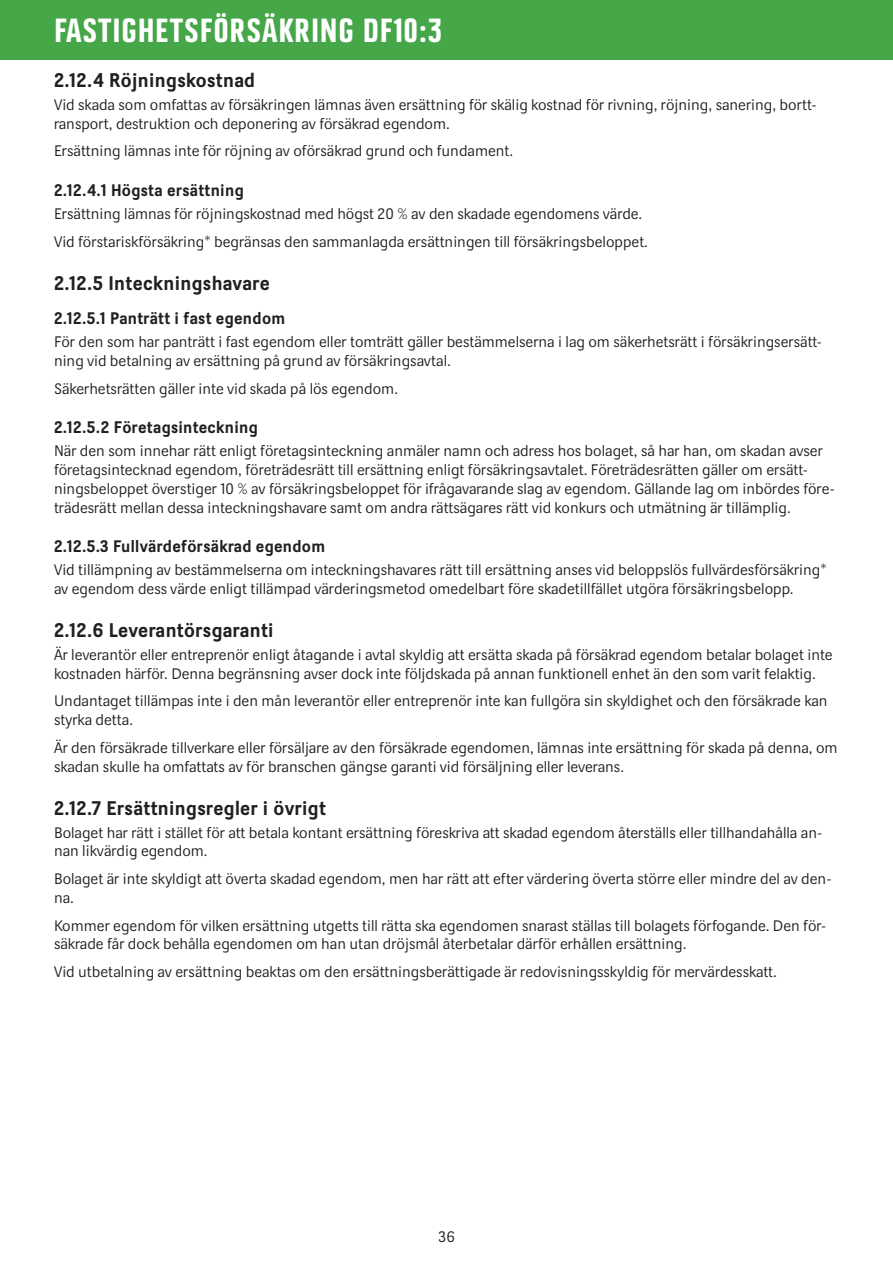
<style>
.page{position:relative;width:893px;height:1263px;background:#fff}
.page>*{position:absolute;margin:0;border:0;box-sizing:border-box;transform-origin:0 0}
.t1{font:33px "Dina Headline";letter-spacing:.02em;color:#fff}
.Villkor_rubrik_3{font:700 19.5px "Dina";letter-spacing:.02em;color:#231f20}
.Villkor_rubrik_4{font:700 16.5px "Dina";letter-spacing:.02em;color:#231f20}
.Villkor_text_2{font:15px/18.8px "Dina";color:#231f20}
</style>
<div class="page">
<div style="left:0;top:0;width:893px;height:60px;background:#45a748"></div>
<h1 class="t1" style="left:54px;top:12px;width:390px">FASTIGHETSFÖRSÄKRING DF10:3</h1>
<p class="Villkor_rubrik_3" style="left:54px;top:68px;width:203px">2.12.4 Röjningskostnad</p>
<p class="Villkor_text_2" style="left:54px;top:95px;width:764px">Vid skada som omfattas av försäkringen lämnas även ersättning för skälig kostnad för rivning, röjning, sanering, bortt&shy;ransport, destruktion och deponering av försäkrad egendom.</p>
<p class="Villkor_text_2" style="left:54px;top:142px;width:461px">Ersättning lämnas inte för röjning av oförsäkrad grund och fundament.</p>
<p class="Villkor_rubrik_4" style="left:54px;top:180px;width:191px">2.12.4.1 Högsta ersättning</p>
<p class="Villkor_text_2" style="left:54px;top:204px;width:590px">Ersättning lämnas för röjningskostnad med högst 20 % av den skadade egendomens värde.</p>
<p class="Villkor_text_2" style="left:54px;top:232px;width:596px">Vid förstariskförsäkring* begränsas den sammanlagda ersättningen till försäkringsbeloppet.</p>
<p class="Villkor_rubrik_3" style="left:54px;top:271px;width:217px">2.12.5 Inteckningshavare</p>
<p class="Villkor_rubrik_4" style="left:54px;top:309px;width:233px">2.12.5.1 Panträtt i fast egendom</p>
<p class="Villkor_text_2" style="left:54px;top:333px;width:770px">För den som har panträtt i fast egendom eller tomträtt gäller bestämmelserna i lag om säkerhetsrätt i försäkringsersätt&shy;ning vid betalning av ersättning på grund av försäkringsavtal.</p>
<p class="Villkor_text_2" style="left:54px;top:379px;width:346px">Säkerhetsrätten gäller inte vid skada på lös egendom.</p>
<p class="Villkor_rubrik_4" style="left:54px;top:418px;width:205px">2.12.5.2 Företagsinteckning</p>
<p class="Villkor_text_2" style="left:54px;top:442px;width:782px">När den som innehar rätt enligt företagsinteckning anmäler namn och adress hos bolaget, så har han, om skadan avser företagsintecknad egendom, företrädesrätt till ersättning enligt försäkringsavtalet. Företrädesrätten gäller om ersätt&shy;ningsbeloppet överstiger 10 % av försäkringsbeloppet för ifrågavarande slag av egendom. Gällande lag om inbördes före&shy;trädesrätt mellan dessa inteckningshavare samt om andra rättsägares rätt vid konkurs och utmätning är tillämplig.</p>
<p class="Villkor_rubrik_4" style="left:54px;top:536px;width:273px">2.12.5.3 Fullvärdeförsäkrad egendom</p>
<p class="Villkor_text_2" style="left:54px;top:560px;width:774px">Vid tillämpning av bestämmelserna om inteckningshavares rätt till ersättning anses vid beloppslös fullvärdesförsäkring* av egendom dess värde enligt tillämpad värderingsmetod omedelbart före skadetillfället utgöra försäkringsbelopp.</p>
<p class="Villkor_rubrik_3" style="left:54px;top:618px;width:221px">2.12.6 Leverantörsgaranti</p>
<p class="Villkor_text_2" style="left:54px;top:645px;width:780px">Är leverantör eller entreprenör enligt åtagande i avtal skyldig att ersätta skada på försäkrad egendom betalar bolaget inte kostnaden härför. Denna begränsning avser dock inte följdskada på annan funktionell enhet än den som varit felaktig.</p>
<p class="Villkor_text_2" style="left:54px;top:692px;width:775px">Undantaget tillämpas inte i den mån leverantör eller entreprenör inte kan fullgöra sin skyldighet och den försäkrade kan styrka detta.</p>
<p class="Villkor_text_2" style="left:54px;top:738px;width:785px">Är den försäkrade tillverkare eller försäljare av den försäkrade egendomen, lämnas inte ersättning för skada på denna, om skadan skulle ha omfattats av för branschen gängse garanti vid försäljning eller leverans.</p>
<p class="Villkor_rubrik_3" style="left:54px;top:796px;width:273px">2.12.7 Ersättningsregler i övrigt</p>
<p class="Villkor_text_2" style="left:54px;top:823px;width:770px">Bolaget har rätt i stället för att betala kontant ersättning föreskriva att skadad egendom återställs eller tillhandahålla an&shy;nan likvärdig egendom.</p>
<p class="Villkor_text_2" style="left:54px;top:869px;width:779px">Bolaget är inte skyldigt att överta skadad egendom, men har rätt att efter värdering överta större eller mindre del av den&shy;na.</p>
<p class="Villkor_text_2" style="left:54px;top:916px;width:774px">Kommer egendom för vilken ersättning utgetts till rätta ska egendomen snarast ställas till bolagets förfogande. Den för&shy;säkrade får dock behålla egendomen om han utan dröjsmål återbetalar därför erhållen ersättning.</p>
<p class="Villkor_text_2" style="left:54px;top:962px;width:724px">Vid utbetalning av ersättning beaktas om den ersättningsberättigade är redovisningsskyldig för mervärdesskatt.</p>
<p class="Villkor_text_2" style="left:438px;top:1227px;width:18px">36</p>
</div>
